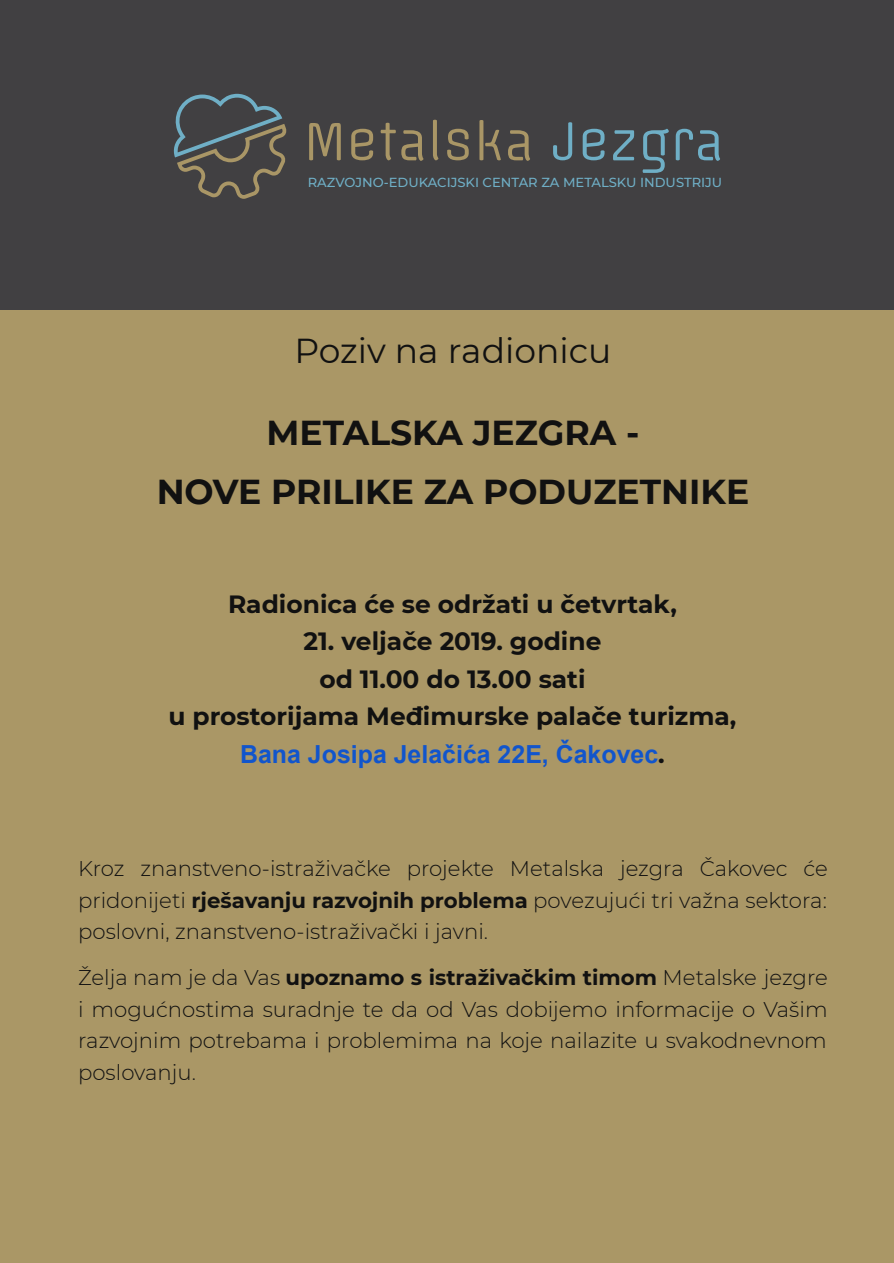
<style>
.page{position:relative;width:894px;height:1263px;background:#fff}
.page>*{position:absolute;margin:0;border:0;box-sizing:border-box;transform-origin:0 0}
.t1{font:700 34.5px/58.5px "Montserrat";color:#111;text-align:center}
.t2{font:34.5px "Montserrat";color:#111}
.t3{font:700 24.9px/37.3px "Montserrat";color:#111;text-align:center}
.t4{font:300 21.3px/32px "Montserrat";color:#111;text-align:justify}
.t5{font:500 13.05px "Montserrat";color:#6fafc6}
.s1{font-family:"Arial";color:#15c}
.s2{font-weight:700}
</style>
<div class="page">
<div style="left:0;top:310px;width:894px;height:953px;background:#aa9766"></div>
<div style="left:0;top:0;width:894px;height:309px;background:#414042"></div>
<svg style="left:173px;top:94px;width:114px;height:105px"></svg>
<svg style="left:309px;top:123px;width:32px;height:37px"></svg>
<svg style="left:351px;top:129px;width:22px;height:31px"></svg>
<svg style="left:381px;top:123px;width:42px;height:38px"></svg>
<svg style="left:433px;top:120px;width:5px;height:40px"></svg>
<svg style="left:447px;top:129px;width:22px;height:31px"></svg>
<svg style="left:479px;top:120px;width:22px;height:40px"></svg>
<svg style="left:508px;top:130px;width:22px;height:31px"></svg>
<svg style="left:553px;top:122px;width:19px;height:38px"></svg>
<svg style="left:583px;top:129px;width:21px;height:31px"></svg>
<svg style="left:613px;top:130px;width:21px;height:30px"></svg>
<svg style="left:643px;top:129px;width:26px;height:44px"></svg>
<svg style="left:676px;top:129px;width:44px;height:32px"></svg>
<p class="t5" style="left:308px;top:173px;width:416px">RAZVOJNO-EDUKACIJSKI CENTAR ZA METALSKU INDUSTRIJU</p>
<p class="t2" style="left:294px;top:327px;width:319px">Poziv na radionicu</p>
<p class="t1" style="left:157px;top:402px;width:594px">METALSKA JEZGRA -<br>NOVE PRILIKE ZA PODUZETNIKE</p>
<p class="t3" style="left:228px;top:584px;width:450px">Radionica će se održati u četvrtak,</p>
<p class="t3" style="left:168px;top:622px;width:569px">21. veljače 2019. godine<br>od 11.00 do 13.00 sati<br>u prostorijama Međimurske palače turizma,<br><span class="s1">Bana Josipa Jelačića 22E, Čakovec</span>.</p>
<p class="t4" style="left:78px;top:851px;width:751px">Kroz znanstveno-istraživačke projekte Metalska jezgra Čakovec će pridonijeti <span class="s2">rješavanju razvojnih problema</span> povezujući tri važna sektora: poslovni, znanstveno-istraživački i javni.</p>
<p class="t4" style="left:78px;top:960px;width:751px">Želja nam je da Vas <span class="s2">upoznamo s istraživačkim timom</span> Metalske jezgre i mogućnostima suradnje te da od Vas dobijemo informacije o Vašim razvojnim potrebama i problemima na koje nailazite u svakodnevnom poslovanju.</p>
</div>
